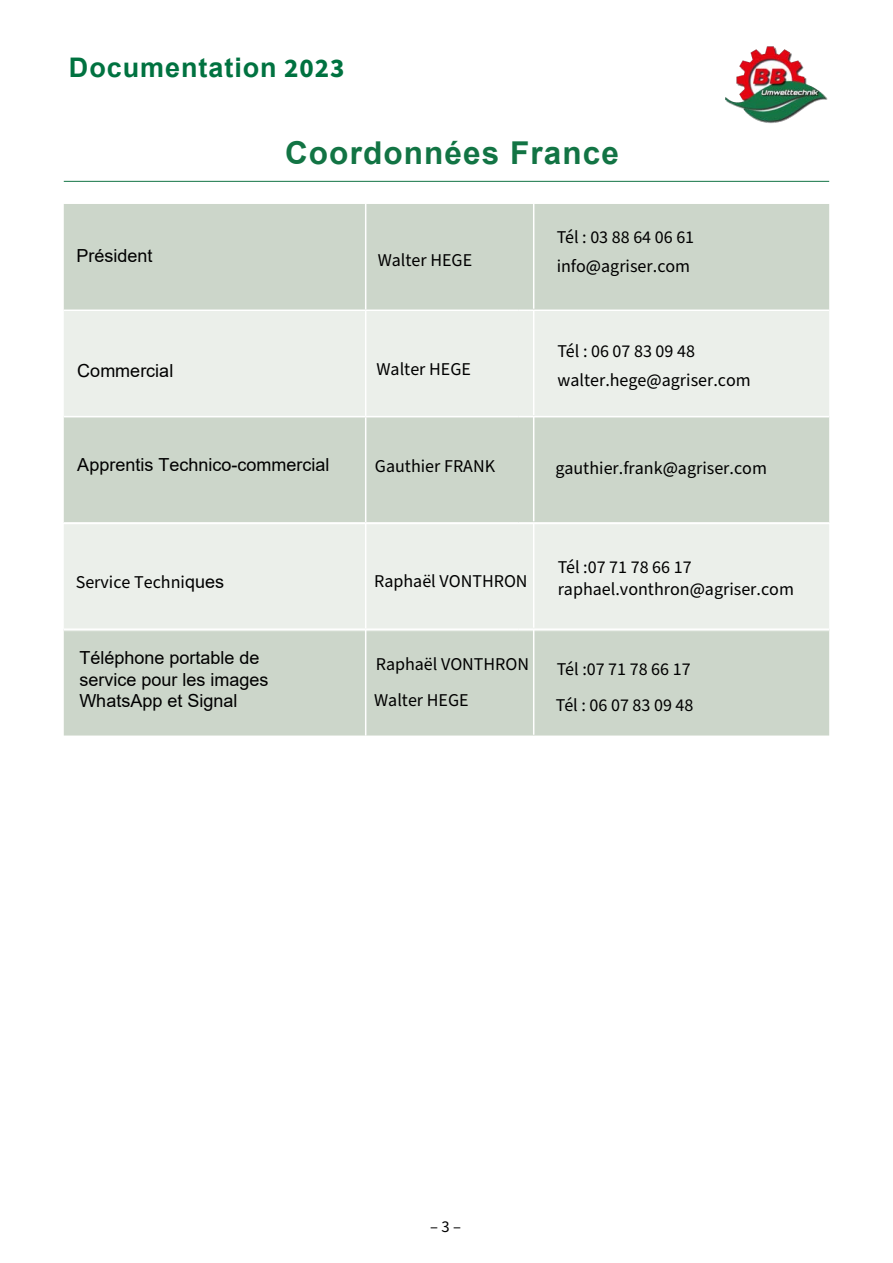
<style>
.page{position:relative;width:893px;height:1263px;background:#fff}
.page>*{position:absolute;margin:0;border:0;box-sizing:border-box;transform-origin:0 0}
.t1{font:700 31.5px "Arial";letter-spacing:.035em;color:#127444}
.Überschrift_TOC{font:700 27px "Arial";letter-spacing:.035em;color:#007240}
.WH_Maßnahme_List{font:18px/28.7px "Source Sans Pro";color:#000}
.WH_Maßnahme_List-2{font:18px/21.3px "Arial";color:#000}
.t2{font:16.5px "Source Sans Pro";color:#000}
.s1{font-family:"Source Sans Pro"}
.s2{font-family:"Arial"}
</style>
<div class="page">
<img style="left:725px;top:46px;width:103px;height:78px">
<hr style="left:64px;top:181px;width:765px;height:1px;background:#127445">
<div style="left:64px;top:204px;width:765px;height:531px;background:#ccd6ca"></div>
<svg style="left:64px;top:311px;width:765px;height:320px;background:#e0e6df"></svg>
<hr style="left:64px;top:310px;width:302px;height:1px;background:#fff">
<hr style="left:366px;top:310px;width:153px;height:1px;background:#fff">
<hr style="left:519px;top:310px;width:310px;height:1px;background:#fff">
<hr style="left:64px;top:416px;width:302px;height:1px;background:#fff">
<hr style="left:366px;top:416px;width:153px;height:1px;background:#fff">
<hr style="left:519px;top:416px;width:310px;height:1px;background:#fff">
<hr style="left:64px;top:522px;width:302px;height:2px;background:#fff">
<hr style="left:366px;top:522px;width:153px;height:2px;background:#fff">
<hr style="left:519px;top:522px;width:310px;height:2px;background:#fff">
<hr style="left:64px;top:628px;width:302px;height:2px;background:#fff">
<hr style="left:366px;top:628px;width:153px;height:2px;background:#fff">
<hr style="left:519px;top:628px;width:310px;height:2px;background:#fff">
<hr style="left:365px;top:204px;width:1px;height:106px;background:#fff">
<hr style="left:533px;top:203px;width:1px;height:106px;background:#fff">
<hr style="left:365px;top:311px;width:1px;height:105px;background:#fff">
<hr style="left:533px;top:310px;width:1px;height:105px;background:#fff">
<hr style="left:365px;top:417px;width:1px;height:105px;background:#fff">
<hr style="left:533px;top:417px;width:1px;height:104px;background:#fff">
<hr style="left:365px;top:524px;width:1px;height:104px;background:#fff">
<hr style="left:533px;top:523px;width:1px;height:105px;background:#fff">
<hr style="left:365px;top:630px;width:1px;height:105px;background:#fff">
<hr style="left:533px;top:629px;width:1px;height:106px;background:#fff">
<p class="Überschrift_TOC" style="left:69px;top:48px;width:277px">Documentation <span class="s1">2023</span></p>
<h1 class="t1" style="left:285px;top:131px;width:335px">Coordonnées France</h1>
<p class="WH_Maßnahme_List-2" style="left:77px;top:245px;width:78px">Président</p>
<p class="WH_Maßnahme_List" style="left:378px;top:245px;width:96px">Walter HEGE</p>
<p class="WH_Maßnahme_List-2" style="left:77px;top:360px;width:97px">Commercial</p>
<p class="WH_Maßnahme_List" style="left:376px;top:355px;width:96px">Walter HEGE</p>
<p class="WH_Maßnahme_List-2" style="left:77px;top:454px;width:254px">Apprentis Technico-commercial</p>
<p class="WH_Maßnahme_List" style="left:375px;top:452px;width:122px">Gauthier FRANK</p>
<p class="WH_Maßnahme_List" style="left:557px;top:222px;width:139px">Tél : 03 88 64 06 61 info@agriser.com</p>
<p class="WH_Maßnahme_List" style="left:557px;top:337px;width:195px">Tél : 06 07 83 09 48 walter.hege@agriser.com</p>
<p class="WH_Maßnahme_List" style="left:555px;top:453px;width:213px">gauthier.frank@agriser.com</p>
<p class="WH_Maßnahme_List" style="left:76px;top:567px;width:150px">Service Techni<span class="s2">ques</span></p>
<p class="WH_Maßnahme_List" style="left:374px;top:567px;width:155px">Raphaël VONTHRON</p>
<p class="WH_Maßnahme_List-2" style="left:79px;top:647px;width:191px">Téléphone portable de service pour les images<br>WhatsApp et Signal</p>
<p class="WH_Maßnahme_List" style="left:374px;top:645px;width:157px;line-height:36.5px">Raphaël VONTHRON<br>Walter HEGE</p>
<p class="WH_Maßnahme_List" style="left:558px;top:556px;width:238px;line-height:21.6px">Tél :07 71 78 66 17 raphael.vonthron@agriser.com</p>
<p class="WH_Maßnahme_List" style="left:557px;top:654px;width:135px">Tél :07 71 78 66 17</p>
<p class="WH_Maßnahme_List" style="left:556px;top:691px;width:139px">Tél : 06 07 83 09 48</p>
<p class="t2" style="left:430px;top:1217px;width:32px">–3 –</p>
</div>
